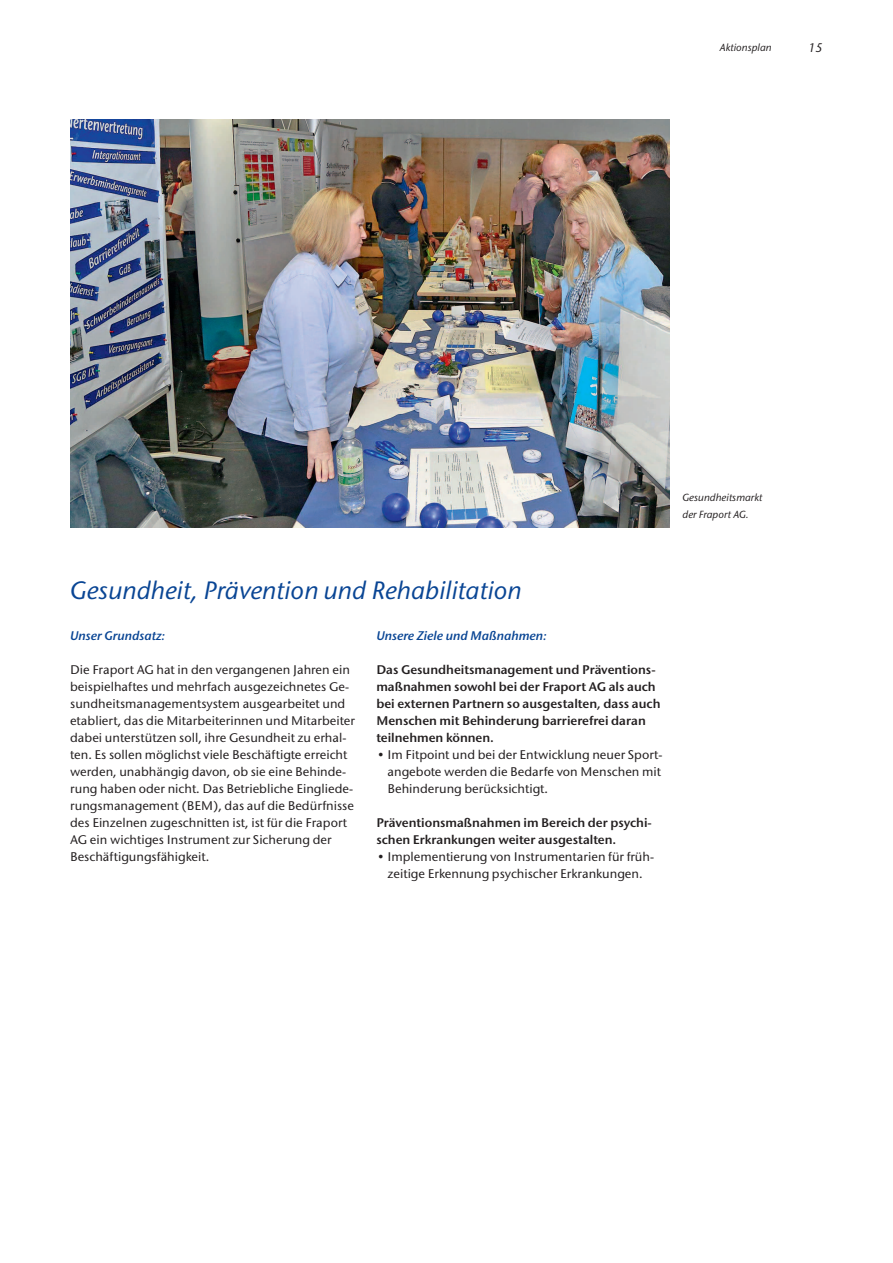
<style>
.page{position:relative;width:893px;height:1263px;background:#fff}
.page>*{position:absolute;margin:0;border:0;box-sizing:border-box;transform-origin:0 0}
.t1{font:italic 500 25.5px "Stone San Itc T";color:#094594}
.t2{font:500 12.75px/17px "Stone San Itc T";color:#231f20}
.t3{font:12.75px/17px "Stone San Itc T Semi";color:#231f20}
.t4{font:12.75px "Stone San Itc T Semi Ital";color:#094594}
.t5{font:italic 500 12.75px "Stone San Itc T";color:#231f20}
.t6{font:italic 500 10.5px/17px "Stone San Itc T";color:#231f20}
</style>
<div class="page">
<img style="left:70px;top:119px;width:600px;height:408px">
<p class="t6" style="left:720px;top:40px;width:53px">Aktionsplan</p>
<p class="t5" style="left:809px;top:43px;width:15px">15</p>
<p class="t6" style="left:682px;top:490px;width:82px">Gesundheitsmarkt der Fraport AG.</p>
<h1 class="t1" style="left:70px;top:580px;width:453px">Gesundheit, Prävention und Rehabilitation</h1>
<p class="t4" style="left:70px;top:631px;width:96px">Unser Grundsatz:</p>
<p class="t2" style="left:70px;top:662px;width:286px">Die Fraport AG hat in den vergangenen Jahren ein beispielhaftes und mehrfach ausgezeichnetes Ge - sundheitsmanagementsystem ausgearbeitet und etabliert, das die Mitarbeiterinnen und Mitarbeiter dabei unterstützen soll, ihre Gesundheit zu erhal&shy;ten. Es sollen möglichst viele Beschäftigte erreicht werden, unabhängig davon, ob sie eine Behinde&shy;rung haben oder nicht. Das Betriebliche Eingliede&shy;rungsmanagement (BEM), das auf die Bedürfnisse des Einzelnen zugeschnitten ist, ist für die Fraport AG ein wichtiges Instrument zur Sicherung der Beschäftigungsfähigkeit.</p>
<p class="t4" style="left:376px;top:631px;width:172px">Unsere Ziele und Maßnahmen:</p>
<p class="t3" style="left:376px;top:662px;width:286px">Das Gesundheitsmanagement und Präventions&shy;maßnahmen sowohl bei der Fraport AG als auch bei externen Partnern so ausgestalten, dass auch Menschen mit Behinderung barrierefrei daran teilnehmen können.</p>
<p class="t2" style="left:388px;top:747px;width:276px;text-align:justify;text-indent:-11px">• Im Fitpoint und bei der Entwicklung neuer Sport&shy;angebote werden die Bedarfe von Menschen mit Behinderung berücksichtigt.</p>
<p class="t3" style="left:376px;top:816px;width:277px">Präventionsmaßnahmen im Bereich der psychi&shy;schen Erkrankungen weiter ausgestalten.</p>
<p class="t2" style="left:376px;top:850px;width:279px;text-align:center">• Implementierung von Instrumentarien für früh&shy;zeitige Erkennung psychischer Erkrankungen.</p>
</div>
